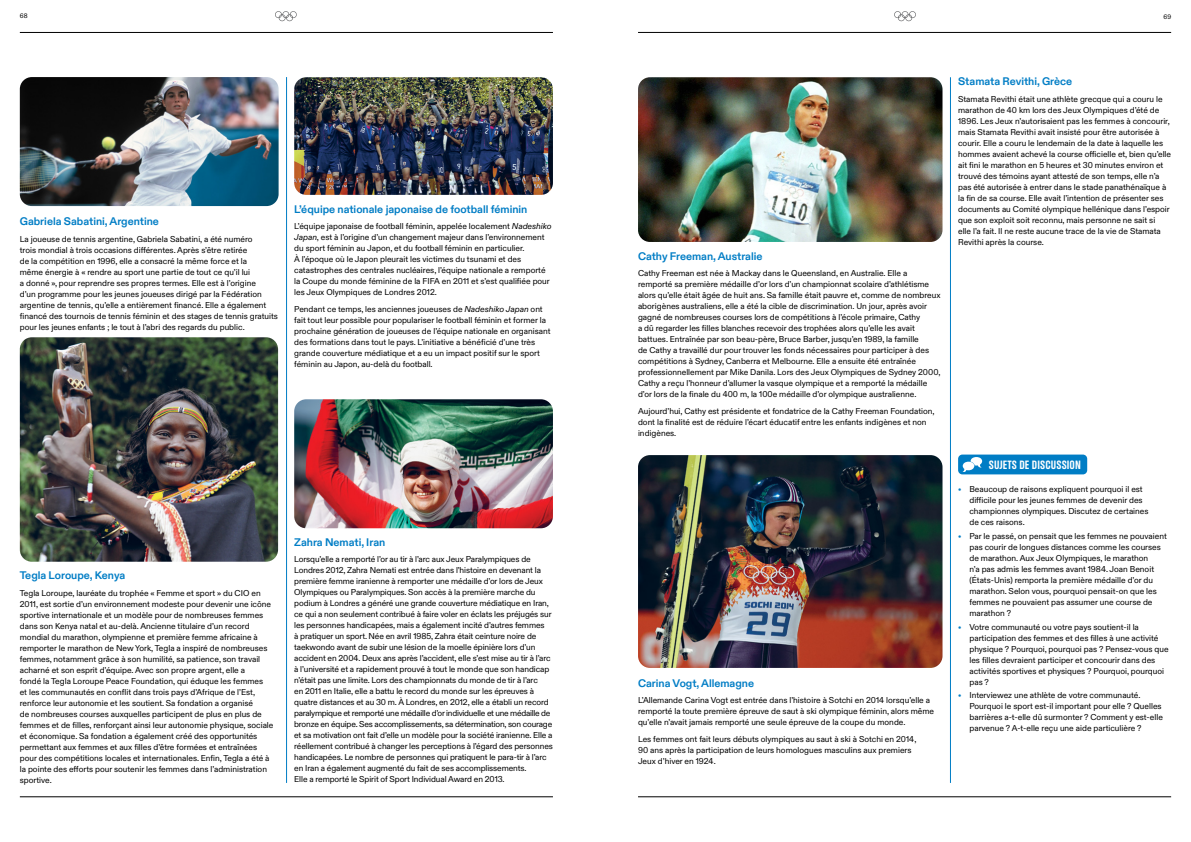
<style>
.page{position:relative;width:1191px;height:842px;background:#fff}
.page>*{position:absolute;margin:0;border:0;box-sizing:border-box;transform-origin:0 0}
.t1{font:12px "Olympic Headline";letter-spacing:.01em;color:#fff}
.t2{font:700 11px "Olympic Sans";color:#007dc5}
.t3{font:8.5px/11px "Olympic Sans";color:#000}
.t4{font:6.5px "Olympic Sans";color:#000}
.s1{font-style:italic}
.s2{color:#007dc5}
</style>
<div class="page">
<img style="left:638px;top:77px;width:304px;height:165px">
<img style="left:638px;top:455px;width:304px;height:213px">
<img style="left:20px;top:77px;width:259px;height:129px">
<img style="left:294px;top:77px;width:259px;height:118px">
<img style="left:20px;top:337px;width:258px;height:225px">
<img style="left:294px;top:399px;width:259px;height:129px">
<div style="left:958px;top:455px;width:129px;height:19px;background:#007dc5;border-radius:4px"></div>
<svg style="left:962px;top:457px;width:20px;height:15px"></svg>
<hr style="left:286px;top:77px;width:1px;height:706px;background:#007dc5">
<hr style="left:950px;top:77px;width:1px;height:706px;background:#007dc5">
<hr style="left:20px;top:32px;width:533px;height:1px;background:#000">
<hr style="left:638px;top:32px;width:533px;height:1px;background:#000">
<svg style="left:894px;top:11px;width:22px;height:10px"></svg>
<svg style="left:275px;top:11px;width:22px;height:10px"></svg>
<hr style="left:20px;top:797px;width:533px;height:1px;background:#000">
<hr style="left:638px;top:797px;width:533px;height:1px;background:#000">
<p class="t4" style="left:20px;top:11px;width:9px">68</p>
<p class="t4" style="left:1163px;top:11px;width:9px">69</p>
<p class="t2" style="left:20px;top:213px;width:141px">Gabriela Sabatini, Argentine</p>
<p class="t3" style="left:20px;top:233px;width:260px">La joueuse de tennis argentine, Gabriela Sabatini, a été numéro<br>trois mondial à trois occasions différentes. Après s’être retirée<br>de la compétition en 1996, elle a consacré la même force et la<br>même énergie à « rendre au sport une partie de tout ce qu’il lui<br>a donné », pour reprendre ses propres termes. Elle est à l’origine<br>d’un programme pour les jeunes joueuses dirigé par la Fédération argentine de tennis, qu’elle a entièrement financé. Elle a également financé des tournois de tennis féminin et des stages de tennis gratuits pour les jeunes enfants ; le tout à l’abri des regards du public.</p>
<p class="t2" style="left:294px;top:200px;width:235px">L’équipe nationale japonaise de football féminin</p>
<p class="t3" style="left:294px;top:220px;width:259px">L’équipe japonaise de football féminin, appelée localement <span class="s1">Nadeshiko Japan</span>, est à l’origine d’un changement majeur dans l’environnement du sport féminin au Japon, et du football féminin en particulier.<br>À l’époque où le Japon pleurait les victimes du tsunami et des catastrophes des centrales nucléaires, l’équipe nationale a remporté la Coupe du monde féminine de la FIFA en 2011 et s’est qualifiée pour les Jeux Olympiques de Londres 2012.</p>
<p class="t3" style="left:294px;top:303px;width:258px">Pendant ce temps, les anciennes joueuses de <span class="s1">Nadeshiko Japan</span> ont fait tout leur possible pour populariser le football féminin et former la prochaine génération de joueuses de l’équipe nationale en organisant des formations dans tout le pays. L’initiative a bénéficié d’une très grande couverture médiatique et a eu un impact positif sur le sport féminin au Japon, au-delà du football.</p>
<p class="t2" style="left:20px;top:567px;width:107px">Tegla Loroupe, Kenya</p>
<p class="t3" style="left:20px;top:587px;width:255px">Tegla Loroupe, lauréate du trophée « Femme et sport » du CIO en 2011, est sortie d’un environnement modeste pour devenir une icône sportive internationale et un modèle pour de nombreuses femmes dans son Kenya natal et au-delà. Ancienne titulaire d’un record mondial du marathon, olympienne et première femme africaine à remporter le marathon de New York, Tegla a inspiré de nombreuses femmes, notamment grâce à son humilité, sa patience, son travail acharné et son esprit d’équipe. Avec son propre argent, elle a<br>fondé la Tegla Loroupe Peace Foundation, qui éduque les femmes<br>et les communautés en conflit dans trois pays d’Afrique de l’Est, renforce leur autonomie et les soutient. Sa fondation a organisé<br>de nombreuses courses auxquelles participent de plus en plus de femmes et de filles, renforçant ainsi leur autonomie physique, sociale et économique. Sa fondation a également créé des opportunités permettant aux femmes et aux filles d’être formées et entraînées pour des compétitions locales et internationales. Enfin, Tegla a été à la pointe des efforts pour soutenir les femmes dans l’administration sportive.</p>
<p class="t2" style="left:294px;top:533px;width:93px">Zahra Nemati, Iran</p>
<p class="t3" style="left:294px;top:553px;width:260px">Lorsqu’elle a remporté l’or au tir à l’arc aux Jeux Paralympiques de Londres 2012, Zahra Nemati est entrée dans l’histoire en devenant la première femme iranienne à remporter une médaille d’or lors de Jeux Olympiques ou Paralympiques. Son accès à la première marche du podium à Londres a généré une grande couverture médiatique en Iran, ce qui a non seulement contribué à faire voler en éclats les préjugés sur les personnes handicapées, mais a également incité d’autres femmes<br>à pratiquer un sport. Née en avril 1985, Zahra était ceinture noire de taekwondo avant de subir une lésion de la moelle épinière lors d’un accident en 2004. Deux ans après l’accident, elle s’est mise au tir à l’arc à l’université et a rapidement prouvé à tout le monde que son handicap n’était pas une limite. Lors des championnats du monde de tir à l’arc<br>en 2011 en Italie, elle a battu le record du monde sur les épreuves à quatre distances et au 30 m. À Londres, en 2012, elle a établi un record paralympique et remporté une médaille d’or individuelle et une médaille de bronze en équipe. Ses accomplissements, sa détermination, son courage et sa motivation ont fait d’elle un modèle pour la société iranienne. Elle a réellement contribué à changer les perceptions à l’égard des personnes handicapées. Le nombre de personnes qui pratiquent le para-tir à l’arc en Iran a également augmenté du fait de ses accomplissements.<br>Elle a remporté le Spirit of Sport Individual Award en 2013.</p>
<p class="t2" style="left:638px;top:247px;width:126px">Cathy Freeman, Australie</p>
<p class="t3" style="left:638px;top:267px;width:304px">Cathy Freeman est née à Mackay dans le Queensland, en Australie. Elle a remporté sa première médaille d’or lors d’un championnat scolaire d’athlétisme alors qu’elle était âgée de huit ans. Sa famille était pauvre et, comme de nombreux aborigènes australiens, elle a été la cible de discrimination. Un jour, après avoir gagné de nombreuses courses lors de compétitions à l’école primaire, Cathy<br>a dû regarder les filles blanches recevoir des trophées alors qu’elle les avait battues. Entraînée par son beau-père, Bruce Barber, jusqu’en 1989, la famille<br>de Cathy a travaillé dur pour trouver les fonds nécessaires pour participer à des compétitions à Sydney, Canberra et Melbourne. Elle a ensuite été entraînée professionnellement par Mike Danila. Lors des Jeux Olympiques de Sydney 2000, Cathy a reçu l’honneur d’allumer la vasque olympique et a remporté la médaille d’or lors de la finale du 400 m, la 100e médaille d’or olympique australienne.</p>
<p class="t3" style="left:638px;top:405px;width:298px">Aujourd’hui, Cathy est présidente et fondatrice de la Cathy Freeman Foundation, dont la finalité est de réduire l’écart éducatif entre les enfants indigènes et non indigènes.</p>
<p class="t2" style="left:638px;top:674px;width:118px">Carina Vogt, Allemagne</p>
<p class="t3" style="left:638px;top:694px;width:298px">L’Allemande Carina Vogt est entrée dans l’histoire à Sotchi en 2014 lorsqu’elle a remporté la toute première épreuve de saut à ski olympique féminin, alors même qu’elle n’avait jamais remporté une seule épreuve de la coupe du monde.</p>
<p class="t3" style="left:638px;top:733px;width:280px">Les femmes ont fait leurs débuts olympiques au saut à ski à Sotchi en 2014,<br>90 ans après la participation de leurs homologues masculins aux premiers<br>Jeux d’hiver en 1924.</p>
<p class="t2" style="left:958px;top:73px;width:116px">Stamata Revithi, Grèce</p>
<p class="t3" style="left:958px;top:93px;width:214px">Stamata Revithi était une athlète grecque qui a couru le marathon de 40 km lors des Jeux Olympiques d’été de 1896. Les Jeux n’autorisaient pas les femmes à concourir, mais Stamata Revithi avait insisté pour être autorisée à courir. Elle a couru le lendemain de la date à laquelle les hommes avaient achevé la course officielle et, bien qu’elle ait fini le marathon en 5 heures et 30 minutes environ et trouvé des témoins ayant attesté de son temps, elle n’a pas été autorisée à entrer dans le stade panathénaïque à la fin de sa course. Elle avait l’intention de présenter ses documents au Comité olympique hellénique dans l’espoir que son exploit soit reconnu, mais personne ne sait si<br>elle l’a fait. Il ne reste aucune trace de la vie de Stamata Revithi après la course.</p>
<h1 class="t1" style="left:988px;top:458px;width:94px">SUJETS DE DISCUSSION</h1>
<p class="t3" style="left:969px;top:483px;width:181px;text-indent:-11px"><span class="s2">•</span> Beaucoup de raisons expliquent pourquoi il est difficile pour les jeunes femmes de devenir des championnes olympiques. Discutez de certaines de ces raisons.</p>
<p class="t3" style="left:969px;top:530px;width:199px;text-indent:-11px"><span class="s2">•</span> Par le passé, on pensait que les femmes ne pouvaient pas courir de longues distances comme les courses de marathon. Aux Jeux Olympiques, le marathon<br>n’a pas admis les femmes avant 1984. Joan Benoit (États-Unis) remporta la première médaille d’or du marathon. Selon vous, pourquoi pensait-on que les femmes ne pouvaient pas assumer une course de marathon ?</p>
<p class="t3" style="left:969px;top:621px;width:201px;text-indent:-11px"><span class="s2">•</span> Votre communauté ou votre pays soutient-il la participation des femmes et des filles à une activité physique ? Pourquoi, pourquoi pas ? Pensez-vous que les filles devraient participer et concourir dans des activités sportives et physiques ? Pourquoi, pourquoi pas ?</p>
<p class="t3" style="left:969px;top:689px;width:195px;text-indent:-11px"><span class="s2">•</span> Interviewez une athlète de votre communauté.<br>Pourquoi le sport est-il important pour elle ? Quelles barrières a-t-elle dû surmonter ? Comment y est-elle parvenue ? A-t-elle reçu une aide particulière ?</p>
</div>
